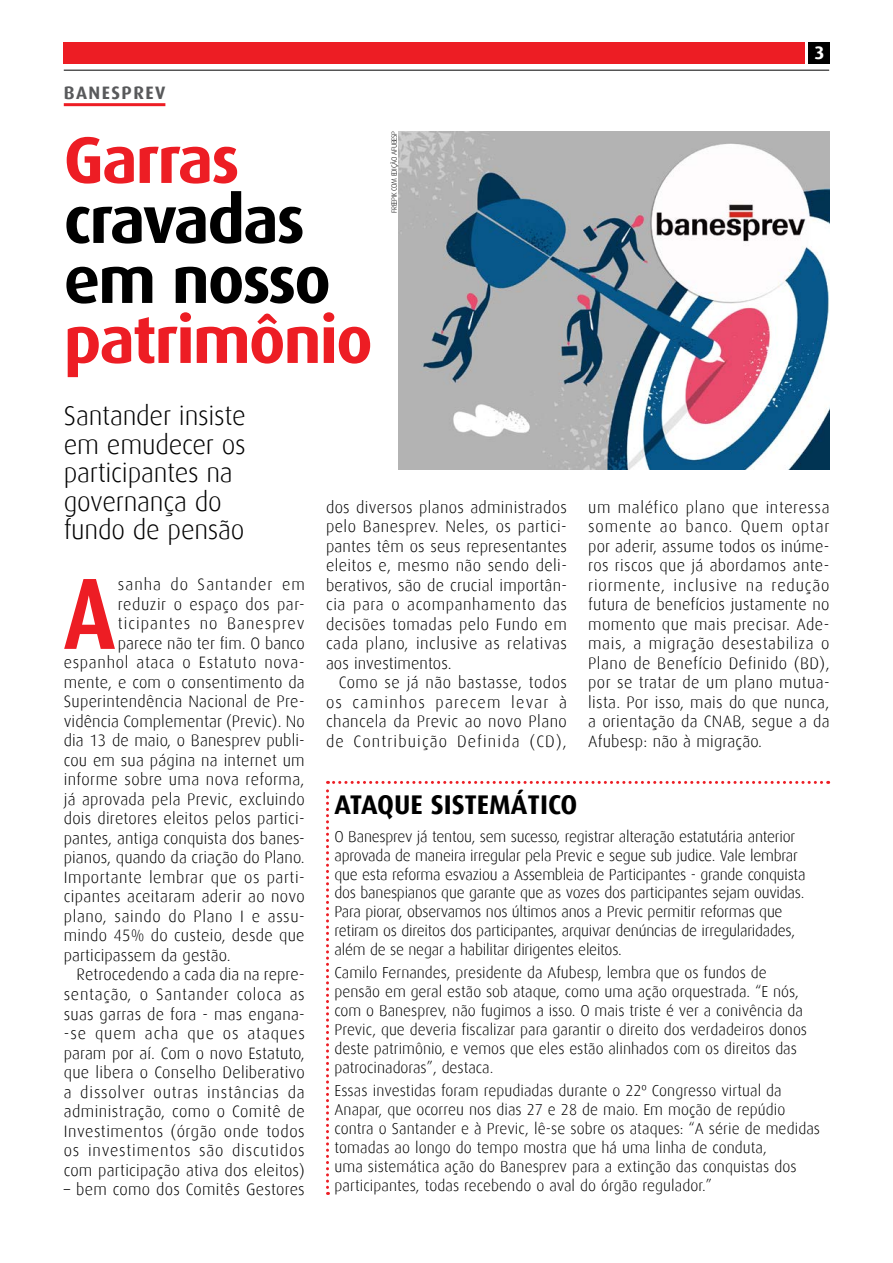
<style>
.page{position:relative;width:893px;height:1263px;background:#fff}
.page>*{position:absolute;margin:0;border:0;box-sizing:border-box;transform-origin:0 0}
.t1{font:700 101.55px "Dax Condensed";color:#ed1d24}
.t2{font:700 66px "Dax";letter-spacing:-.03em;color:#ed1d24}
.t3{font:700 66px/60px "Dax";letter-spacing:-.03em;color:#000}
.t4{font:300 27px/28.5px "Dax";letter-spacing:-.01em;color:#000}
.t5{font:700 27px "Dax";color:#000}
.t6{font:700 18px "Dax";letter-spacing:.08em;color:#58595b}
.t7{font:700 18px "Dax";color:#fff}
.t8{font:300 16.5px/19.5px "Dax";letter-spacing:.02em;color:#000;text-align:justify}
.t9{font:300 16.5px "Dax";letter-spacing:.05em;color:#000}
.t10{font:300 16.5px "Dax";letter-spacing:.04em;color:#000}
.t11{font:300 16.5px "Dax";letter-spacing:.06em;color:#000}
.t12{font:300 16.5px "Dax";letter-spacing:.045em;color:#000}
.t13{font:300 16.5px "Dax";letter-spacing:.055em;color:#000}
.t14{font:300 15.75px/18.9px "Dax";letter-spacing:-.005em;color:#000}
.t15{font:300 7.5px "Dax";letter-spacing:-.05em;color:#000}
</style>
<div class="page">
<div style="left:64px;top:43px;width:741px;height:21px;background:#ed1d24"></div>
<div style="left:808px;top:43px;width:21px;height:21px;background:#000"></div>
<hr style="left:64px;top:70px;width:765px;height:1px;background:#000">
<hr style="left:64px;top:103px;width:101px;height:3px;background:#ed1d24">
<svg style="left:326px;top:781px;width:503px;height:414px"></svg>
<img style="left:399px;top:131px;width:430px;height:339px">
<p class="t7" style="left:814px;top:43px;width:12px">3</p>
<p class="t6" style="left:64px;top:83px;width:103px">BANESPREV</p>
<h2 class="t2" style="left:64px;top:123px;width:177px">Garras</h2>
<h2 class="t3" style="left:64px;top:191px;width:269px">cravadas em nosso</h2>
<h2 class="t2" style="left:64px;top:303px;width:311px">patrimônio</h2>
<h3 class="t4" style="left:64px;top:402px;width:183px">Santander insiste em emudecer os participantes na governança do fundo de pensão</h3>
<h1 class="t1" style="left:64px;top:558px;width:53px">A</h1>
<p class="t11" style="left:118px;top:576px;width:188px">sanha do Santander em</p>
<p class="t15" style="left:390px;top:213px;width:83px;rotate:-90deg">FREEPIK COM EDIÇÃO AFUBESP</p>
<p class="t8" style="left:588px;top:497px;width:243px">um maléfico plano que interessa somente ao banco. Quem optar por aderir, assume todos os inúme&shy;ros riscos que já abordamos ante&shy;riormente, inclusive na redução futura de benefícios justamente no momento que mais precisar. Ade&shy;mais, a migração desestabiliza o Plano de Benefício Definido (BD), por se tratar de um plano mutua&shy;lista. Por isso, mais do que nunca, a orientação da CNAB, segue a da Afubesp: não à migração.</p>
<p class="t8" style="left:326px;top:497px;width:243px">dos diversos planos administrados pelo Banesprev. Neles, os partici&shy;pantes têm os seus representantes eleitos e, mesmo não sendo deli&shy;berativos, são de crucial importân&shy;cia para o acompanhamento das decisões tomadas pelo Fundo em cada plano, inclusive as relativas aos investimentos.</p>
<p class="t8" style="left:326px;top:673px;width:243px;text-indent:13px">Como se já não bastasse, todos os caminhos parecem levar à chancela da Previc ao novo Plano de Contribuição Definida (CD),</p>
<h3 class="t5" style="left:334px;top:790px;width:244px">ATAQUE SISTEMÁTICO</h3>
<p class="t14" style="left:334px;top:827px;width:472px">O Banesprev já tentou, sem sucesso, registrar alteração estatutária anterior aprovada de maneira irregular pela Previc e segue sub judice. Vale lembrar que esta reforma esvaziou a Assembleia de Participantes - grande conquista dos banespianos que garante que as vozes dos participantes sejam ouvidas.<br>Para piorar, observamos nos últimos anos a Previc permitir reformas que retiram os direitos dos participantes, arquivar denúncias de irregularidades, além de se negar a habilitar dirigentes eleitos.</p>
<p class="t14" style="left:334px;top:964px;width:474px">Camilo Fernandes, presidente da Afubesp, lembra que os fundos de pensão em geral estão sob ataque, como uma ação orquestrada. “E nós, com o Banesprev, não fugimos a isso. O mais triste é ver a conivência da Previc, que deveria fiscalizar para garantir o direito dos verdadeiros donos deste patrimônio, e vemos que eles estão alinhados com os direitos das patrocinadoras”, destaca.</p>
<p class="t14" style="left:334px;top:1081px;width:487px">Essas investidas foram repudiadas durante o 22º Congresso virtual da Anapar, que ocorreu nos dias 27 e 28 de maio. Em moção de repúdio contra o Santander e à Previc, lê-se sobre os ataques: “A série de medidas tomadas ao longo do tempo mostra que há uma linha de conduta,<br>uma sistemática ação do Banesprev para a extinção das conquistas dos participantes, todas recebendo o aval do órgão regulador.”</p>
<p class="t8" style="left:118px;top:595px;width:188px">reduzir o espaço dos par-</p>
<p class="t11" style="left:118px;top:615px;width:188px">ticipantes no Banesprev</p>
<p class="t8" style="left:118px;top:634px;width:188px">parece não ter fim. O banco</p>
<p class="t10" style="left:64px;top:654px;width:242px">espanhol ataca o Estatuto nova-</p>
<p class="t8" style="left:64px;top:673px;width:243px">mente, e com o consentimento da</p>
<p class="t8" style="left:64px;top:692px;width:242px">Superintendência Nacional de Pre-</p>
<p class="t8" style="left:64px;top:712px;width:242px">vidência Complementar (Previc). No</p>
<p class="t8" style="left:64px;top:731px;width:242px">dia 13 de maio, o Banesprev publi-</p>
<p class="t8" style="left:64px;top:751px;width:242px">cou em sua página na internet um</p>
<p class="t8" style="left:64px;top:770px;width:242px">informe sobre uma nova reforma,</p>
<p class="t8" style="left:64px;top:790px;width:242px">já aprovada pela Previc, excluindo</p>
<p class="t8" style="left:64px;top:809px;width:242px">dois diretores eleitos pelos partici-</p>
<p class="t8" style="left:64px;top:829px;width:242px">pantes, antiga conquista dos banes-</p>
<p class="t8" style="left:64px;top:848px;width:242px">pianos, quando da criação do Plano.</p>
<p class="t8" style="left:64px;top:868px;width:243px">Importante lembrar que os parti-</p>
<p class="t8" style="left:64px;top:887px;width:242px">cipantes aceitaram aderir ao novo</p>
<p class="t10" style="left:64px;top:907px;width:243px">plano, saindo do Plano I e assu-</p>
<p class="t8" style="left:64px;top:926px;width:242px">mindo 45% do custeio, desde que</p>
<p class="t8" style="left:64px;top:946px;width:168px">participassem da gestão.</p>
<p class="t8" style="left:77px;top:965px;width:230px">Retrocedendo a cada dia na repre-</p>
<p class="t12" style="left:64px;top:985px;width:243px">sentação, o Santander coloca as</p>
<p class="t8" style="left:64px;top:1004px;width:242px">suas garras de fora - mas engana-</p>
<p class="t13" style="left:64px;top:1024px;width:243px">-se quem acha que os ataques</p>
<p class="t8" style="left:64px;top:1043px;width:242px">param por aí. Com o novo Estatuto,</p>
<p class="t8" style="left:64px;top:1063px;width:243px">que libera o Conselho Deliberativo</p>
<p class="t9" style="left:64px;top:1083px;width:243px">a dissolver outras instâncias da</p>
<p class="t8" style="left:64px;top:1102px;width:243px">administração, como o Comitê de</p>
<p class="t8" style="left:64px;top:1121px;width:242px">Investimentos (órgão onde todos</p>
<p class="t9" style="left:64px;top:1141px;width:242px">os investimentos são discutidos</p>
<p class="t8" style="left:64px;top:1160px;width:243px">com participação ativa dos eleitos)</p>
<p class="t8" style="left:64px;top:1180px;width:242px">– bem como dos Comitês Gestores</p>
</div>
